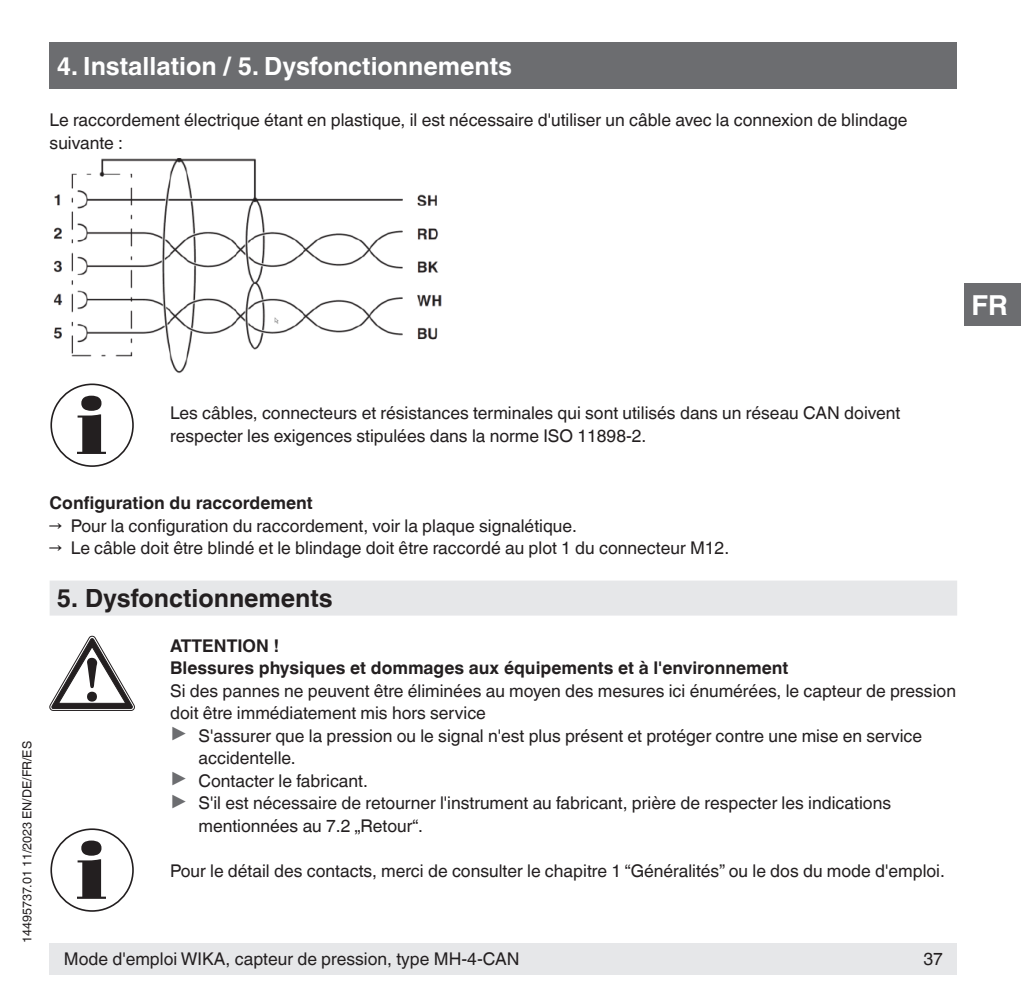
<style>
.page{position:relative;width:1021px;height:1007px;background:#fff}
.page>*{position:absolute;margin:0;border:0;box-sizing:border-box;transform-origin:0 0}
.t1{font:700 27.5px "Helvetica World";color:#fff}
.t2{font:700 25px "Helvetica World";color:#fff}
.t3{font:700 25px "Helvetica World";color:#231f20}
.t4{font:17.5px/22.5px "Helvetica World";color:#231f20}
.t5{font:700 17.5px/22.5px "Helvetica World";color:#231f20}
.t6{font:12.5px "Helvetica World";color:#231f20}
.s1{font-size:22.25px;color:#6c6d70}
</style>
<div class="page">
<div style="left:50px;top:943px;width:907px;height:31px;background:#e6e7e9"></div>
<div style="left:50px;top:43px;width:907px;height:46px;background:#6c6d70"></div>
<div style="left:964px;top:283px;width:56px;height:43px;background:#6c6d70"></div>
<div style="left:50px;top:580px;width:907px;height:35px;background:#e6e7e9"></div>
<img style="left:53px;top:158px;width:389px;height:215px">
<svg style="left:77px;top:395px;width:29px;height:59px"></svg>
<div style="left:50px;top:383px;width:84px;height:84px;border:2px solid #231f20;border-radius:50%"></div>
<svg style="left:50px;top:636px;width:85px;height:74px"></svg>
<svg style="left:77px;top:840px;width:29px;height:58px"></svg>
<div style="left:50px;top:828px;width:84px;height:83px;border:2px solid #231f20;border-radius:50%"></div>
<h2 class="t2" style="left:57px;top:51px;width:457px">4. Installation / 5. Dysfonctionnements</h2>
<p class="t4" style="left:50px;top:109px;width:859px">Le raccordement électrique étant en plastique, il est nécessaire d'utiliser un câble avec la connexion de blindage suivante :</p>
<h1 class="t1" style="left:971px;top:289px;width:38px">FR</h1>
<p class="t4" style="left:170px;top:402px;width:731px">Les câbles, connecteurs et résistances terminales qui sont utilisés dans un réseau CAN doivent respecter les exigences stipulées dans la norme ISO 11898-2.</p>
<p class="t6" style="left:20px;top:943px;width:203px;rotate:-90deg">14495737.01 11/2023 EN/DE/FR/ES</p>
<p class="t5" style="left:50px;top:492px;width:264px">Configuration du raccordement</p>
<p class="t4" style="left:50px;top:514px;width:528px">→ Pour la configuration du raccordement, voir la plaque signalétique.</p>
<p class="t4" style="left:50px;top:537px;width:681px">→ Le câble doit être blindé et le blindage doit être raccordé au plot 1 du connecteur M12.</p>
<h2 class="t3" style="left:57px;top:583px;width:277px">5. Dysfonctionnements</h2>
<p class="t5" style="left:170px;top:634px;width:619px">ATTENTION !<br>Blessures physiques et dommages aux équipements et à l'environnement</p>
<p class="t4" style="left:170px;top:679px;width:787px">Si des pannes ne peuvent être éliminées au moyen des mesures ici énumérées, le capteur de pression</p>
<p class="t4" style="left:170px;top:702px;width:317px">doit être immédiatement mis hors service</p>
<p class="t4" style="left:170px;top:724px;width:753px"><span class="s1">▶</span> S'assurer que la pression ou le signal n'est plus présent et protéger contre une mise en service</p>
<p class="t4" style="left:198px;top:747px;width:99px">accidentelle.</p>
<p class="t4" style="left:170px;top:769px;width:199px"><span class="s1">▶</span> Contacter le fabricant.</p>
<p class="t4" style="left:170px;top:792px;width:722px"><span class="s1">▶</span> S'il est nécessaire de retourner l'instrument au fabricant, prière de respecter les indications</p>
<p class="t4" style="left:198px;top:814px;width:226px">mentionnées au 7.2 „Retour“.</p>
<p class="t4" style="left:170px;top:859px;width:776px">Pour le détail des contacts, merci de consulter le chapitre 1 “Généralités” ou le dos du mode d'emploi.</p>
<p class="t4" style="left:64px;top:947px;width:457px">Mode d'emploi WIKA, capteur de pression, type MH-4-CAN</p>
<p class="t4" style="left:923px;top:947px;width:21px">37</p>
</div>
